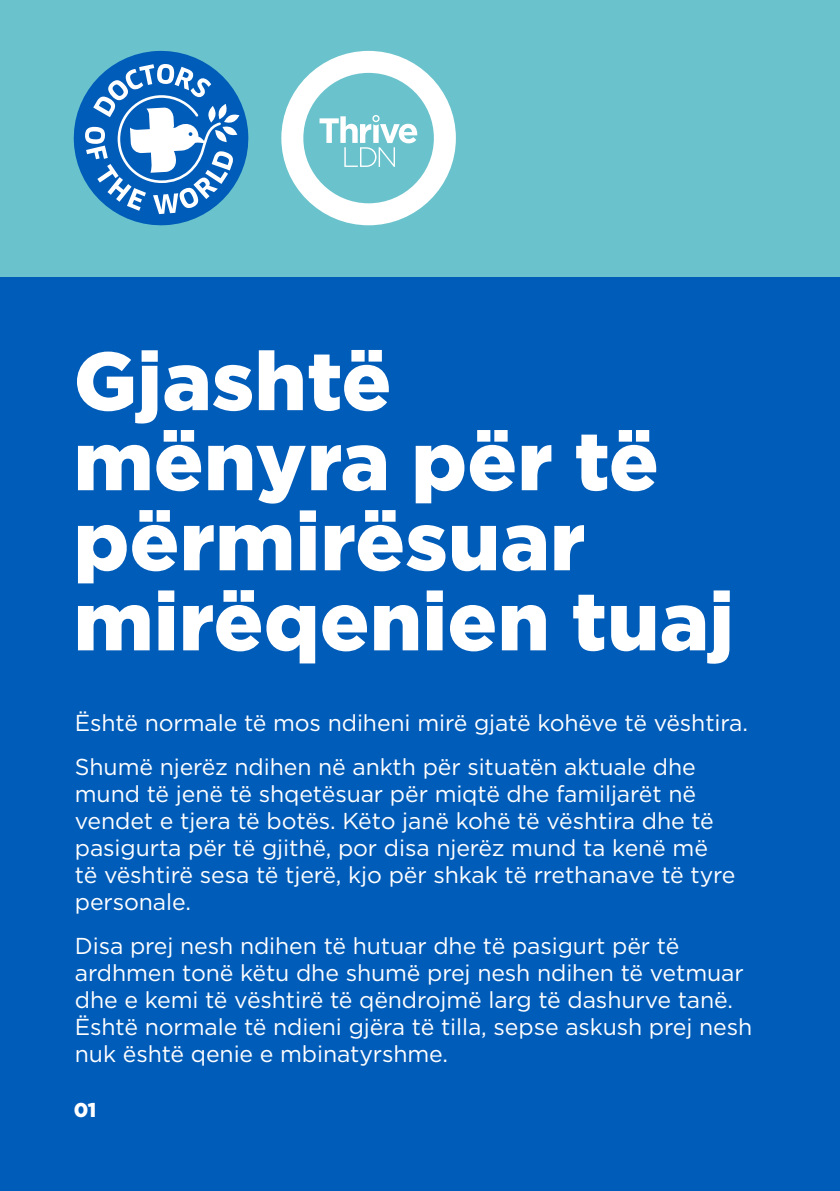
<style>
.page{position:relative;width:840px;height:1191px;background:#fff}
.page>*{position:absolute;margin:0;border:0;box-sizing:border-box;transform-origin:0 0}
.t1{font:900 82px/80px "Gotham";letter-spacing:.005em;color:#fff}
.t2{font:23px/27px "Gotham";letter-spacing:-.005em;color:#fff}
.t3{font:900 20px "Gotham";color:#fff}
</style>
<div class="page">
<div style="left:0;top:0;width:839px;height:1191px;background:#005cb9"></div>
<div style="left:0;top:0;width:839px;height:276px;background:#6ac3cc"></div>
<svg style="left:73px;top:50px;width:176px;height:176px"></svg>
<svg style="left:281px;top:51px;width:174px;height:174px"></svg>
<h1 class="t1" style="left:74px;top:340px;width:661px">Gjashtë<br>mënyra për të përmirësuar mirëqenien tuaj</h1>
<p class="t2" style="left:75px;top:700px;width:674px;line-height:44px">Është normale të mos ndiheni mirë gjatë kohëve të vështira.<br>Shumë njerëz ndihen në ankth për situatën aktuale dhe</p>
<p class="t2" style="left:75px;top:780px;width:661px">mund të jenë të shqetësuar për miqtë dhe familjarët në vendet e tjera të botës. Këto janë kohë të vështira dhe të pasigurta për të gjithë, por disa njerëz mund ta kenë më të vështirë sesa të tjerë, kjo për shkak të rrethanave të tyre personale.</p>
<p class="t2" style="left:75px;top:932px;width:678px">Disa prej nesh ndihen të hutuar dhe të pasigurt për të ardhmen tonë këtu dhe shumë prej nesh ndihen të vetmuar dhe e kemi të vështirë të qëndrojmë larg të dashurve tanë.<br>Është normale të ndieni gjëra të tilla, sepse askush prej nesh nuk është qenie e mbinatyrshme.</p>
<p class="t3" style="left:74px;top:1095px;width:24px">01</p>
</div>
